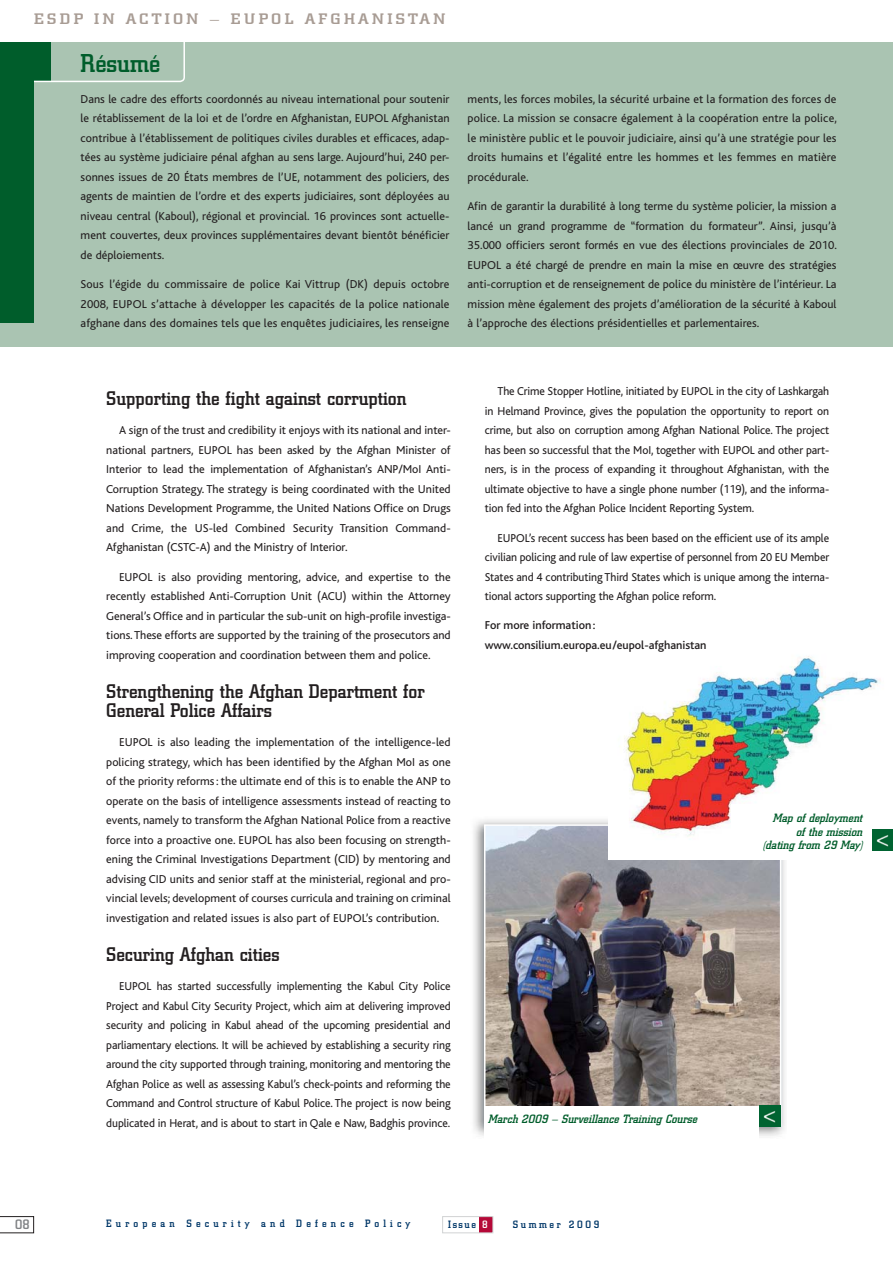
<style>
.page{position:relative;width:893px;height:1263px;background:#fff}
.page>*{position:absolute;margin:0;border:0;box-sizing:border-box;transform-origin:0 0}
.t1{font:500 25.5px "City";color:#005d2b}
.t2{font:500 19.5px/19.5px "City";color:#231f20}
.t3{font:500 15px "City";letter-spacing:.17em;color:#a89c94;scale:1.25 1}
.t4{font:500 13.5px "City";color:#808285}
.t5{font:12px/19.5px "Bliss";color:#231f20;text-align:justify}
.t6{font:500 12px/19.5px "Bliss";letter-spacing:-.005em;color:#231f20}
.t7{font:italic 500 11.85px/13.4px "City";color:#005d2b;text-align:right}
.t8{font:500 10.5px "City";letter-spacing:.4em;color:#003768}
.t9{font:500 10.5px "City";letter-spacing:.245em;color:#003768}
.s1{color:#fff}
</style>
<div class="page">
<div style="left:479px;top:1216px;width:14px;height:17px;background:#b50938"></div>
<div style="left:442px;top:1216px;width:51px;height:17px;border:1px solid #d1d3d4"></div>
<svg style="left:0;top:1216px;width:34px;height:17px"></svg>
<img style="left:473px;top:819px;width:312px;height:317px">
<img style="left:487px;top:827px;width:291px;height:279px">
<div style="left:484px;top:824px;width:297px;height:302px;border:2px solid #fff"></div>
<img style="left:759px;top:1106px;width:21px;height:21px">
<div style="left:484px;top:1106px;width:275px;height:41px;background:#fff"></div>
<div style="left:0;top:42px;width:893px;height:304px;background:#aac4b2"></div>
<svg style="left:34px;top:42px;width:151px;height:41px"></svg>
<div style="left:0;top:42px;width:34px;height:281px;background:#005d2b"></div>
<img style="left:608px;top:656px;width:285px;height:203px">
<img style="left:872px;top:830px;width:21px;height:21px">
<div style="left:731px;top:805px;width:140px;height:54px;background:#fff"></div>
<p class="t3" style="left:34px;top:13px;width:330px">ESDP IN ACTION – EUPOL AFGHANISTAN</p>
<h1 class="t1" style="left:81px;top:54px;width:81px">Résumé</h1>
<p class="t5" style="left:81px;top:90px;width:370px">Dans le cadre des efforts coordonnés au niveau international pour soutenir le rétablissement de la loi et de l’ordre en Afghanistan, EUPOL Afghanistan contribue à l’établissement de politiques civiles durables et efficaces, adap&shy;tées au système judiciaire pénal afghan au sens large. Aujourd’hui, 240 per&shy;sonnes issues de 20 États membres de l’UE, notamment des policiers, des agents de maintien de l’ordre et des experts judiciaires, sont déployées au niveau central (Kaboul), régional et provincial. 16 provinces sont actuelle&shy;ment couvertes, deux provinces supplémentaires devant bientôt bénéficier de déploiements.</p>
<p class="t5" style="left:81px;top:275px;width:370px">Sous l’égide du commissaire de police Kai Vittrup (DK) depuis octobre 2008, EUPOL s’attache à développer les capacités de la police nationale afghane dans des domaines tels que les enquêtes judiciaires, les renseigne</p>
<p class="t5" style="left:468px;top:90px;width:371px">ments, les forces mobiles, la sécurité urbaine et la formation des forces de police. La mission se consacre également à la coopération entre la police, le ministère public et le pouvoir judiciaire, ainsi qu’à une stratégie pour les droits humains et l’égalité entre les hommes et les femmes en matière procédurale.</p>
<p class="t5" style="left:468px;top:197px;width:371px">Afin de garantir la durabilité à long terme du système policier, la mission a lancé un grand programme de “formation du formateur”. Ainsi, jusqu’à 35.000 officiers seront formés en vue des élections provinciales de 2010.<br>EUPOL a été chargé de prendre en main la mise en œuvre des stratégies anti-corruption et de renseignement de police du ministère de l’intérieur. La mission mène également des projets d’amélioration de la sécurité à Kaboul à l’approche des élections présidentielles et parlementaires.</p>
<h2 class="t2" style="left:106px;top:390px;width:302px">Supporting the fight against corruption</h2>
<p class="t5" style="left:106px;top:422px;width:346px;text-indent:13px">A sign of the trust and credibility it enjoys with its national and inter&shy;national partners, EUPOL has been asked by the Afghan Minister of Interior to lead the implementation of Afghanistan’s ANP/MoI Anti-Corruption Strategy. The strategy is being coordinated with the United Nations Development Programme, the United Nations Office on Drugs and Crime, the US-led Combined Security Transition Command-Afghanistan (CSTC-A) and the Ministry of Interior.</p>
<p class="t5" style="left:106px;top:568px;width:346px;text-indent:13px">EUPOL is also providing mentoring, advice, and expertise to the recently established Anti-Corruption Unit (ACU) within the Attorney General’s Office and in particular the sub-unit on high-profile investiga&shy;tions. These efforts are supported by the training of the prosecutors and improving cooperation and coordination between them and police.</p>
<h2 class="t2" style="left:106px;top:683px;width:320px">Strengthening the Afghan Department for<br>General Police Affairs</h2>
<p class="t5" style="left:106px;top:734px;width:346px;text-indent:13px">EUPOL is also leading the implementation of the intelligence-led policing strategy, which has been identified by the Afghan MoI as one of the priority reforms : the ultimate end of this is to enable the ANP to operate on the basis of intelligence assessments instead of reacting to events, namely to transform the Afghan National Police from a reactive force into a proactive one. EUPOL has also been focusing on strength&shy;ening the Criminal Investigations Department (CID) by mentoring and advising CID units and senior staff at the ministerial, regional and pro&shy;vincial levels; development of courses curricula and training on criminal investigation and related issues is also part of EUPOL’s contribution.</p>
<h2 class="t2" style="left:106px;top:946px;width:175px">Securing Afghan cities</h2>
<p class="t5" style="left:106px;top:977px;width:346px;text-indent:13px">EUPOL has started successfully implementing the Kabul City Police Project and Kabul City Security Project, which aim at delivering improved security and policing in Kabul ahead of the upcoming presidential and parliamentary elections. It will be achieved by establishing a security ring around the city supported through training, monitoring and mentoring the Afghan Police as well as assessing Kabul’s check-points and reforming the Command and Control structure of Kabul Police. The project is now being duplicated in Herat, and is about to start in Qale e Naw, Badghis province.</p>
<p class="t5" style="left:485px;top:383px;width:346px;text-indent:13px">The Crime Stopper Hotline, initiated by EUPOL in the city of Lashkargah in Helmand Province, gives the population the opportunity to report on crime, but also on corruption among Afghan National Police. The project has been so successful that the MoI, together with EUPOL and other part&shy;ners, is in the process of expanding it throughout Afghanistan, with the ultimate objective to have a single phone number (119), and the informa&shy;tion fed into the Afghan Police Incident Reporting System.</p>
<p class="t5" style="left:485px;top:529px;width:346px;text-indent:13px">EUPOL’s recent success has been based on the efficient use of its ample civilian policing and rule of law expertise of personnel from 20 EU Member States and 4 contributing Third States which is unique among the interna&shy;tional actors supporting the Afghan police reform.</p>
<p class="t6" style="left:485px;top:617px;width:223px">For more information : www.consilium.europa.eu/eupol-afghanistan</p>
<p class="t7" style="left:763px;top:812px;width:101px">Map of deployment of the mission (dating from 29 May)</p>
<p class="t7" style="left:488px;top:1113px;width:211px">March 2009 – Surveillance Training Course</p>
<p class="t4" style="left:15px;top:1219px;width:16px">08</p>
<p class="t8" style="left:106px;top:1220px;width:306px">European Security and Defence Policy</p>
<p class="t8" style="left:448px;top:1221px;width:41px">Issue <span class="s1">8</span></p>
<p class="t9" style="left:513px;top:1221px;width:88px">Summer 2009</p>
</div>
